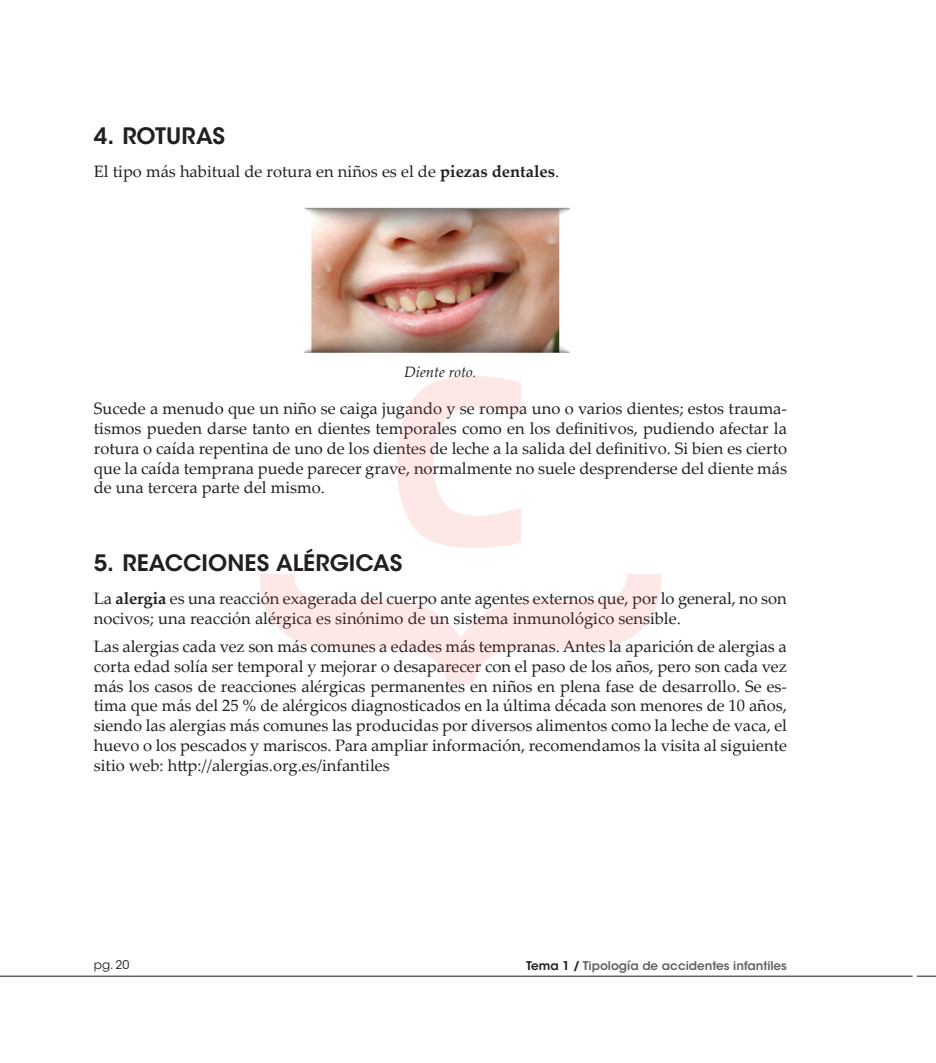
<style>
.page{position:relative;width:936px;height:1063px;background:#fff}
.page>*{position:absolute;margin:0;border:0;box-sizing:border-box;transform-origin:0 0}
._1{font:600 22.5px "ITC Avant Garde Std";color:#231f20}
.comun{font:16.5px/19.8px "Palatino Linotype";color:#231f20;text-align:justify}
.pie{font:italic 15px "Palatino Linotype";color:#231f20}
.t1{font:600 12px "ITC Avant Garde Std";color:#636366}
.t2{font:12px "ITC Avant Garde Std";color:#231f20}
.s1{font-weight:700}
.s2{color:#231f20}
</style>
<div class="page">
<svg style="left:916px;top:976px;width:19px;height:1px"></svg>
<hr style="left:0;top:976px;width:912px;height:1px;background:#636366">
<img style="left:304px;top:207px;width:266px;height:91px">
<img style="left:260px;top:298px;width:401px;height:387px">
<p class="_1" style="left:94px;top:122px;width:133px">4. ROTURAS</p>
<p class="comun" style="left:94px;top:161px;width:467px">El tipo más habitual de rotura en niños es el de <span class="s1">piezas dentales</span>.</p>
<p class="pie" style="left:404px;top:362px;width:74px">Diente roto.</p>
<p class="comun" style="left:94px;top:398px;width:694px">Sucede a menudo que un niño se caiga jugando y se rompa uno o varios dientes; estos trauma&shy;tismos pueden darse tanto en dientes temporales como en los definitivos, pudiendo afectar la rotura o caída repentina de uno de los dientes de leche a la salida del definitivo. Si bien es cierto que la caída temprana puede parecer grave, normalmente no suele desprenderse del diente más de una tercera parte del mismo.</p>
<p class="_1" style="left:94px;top:549px;width:310px">5. REACCIONES ALÉRGICAS</p>
<p class="comun" style="left:94px;top:588px;width:694px">La <span class="s1">alergia</span> es una reacción exagerada del cuerpo ante agentes externos que, por lo general, no son nocivos; una reacción alérgica es sinónimo de un sistema inmunológico sensible.</p>
<p class="comun" style="left:94px;top:636px;width:694px">Las alergias cada vez son más comunes a edades más tempranas. Antes la aparición de alergias a corta edad solía ser temporal y mejorar o desaparecer con el paso de los años, pero son cada vez más los casos de reacciones alérgicas permanentes en niños en plena fase de desarrollo. Se es&shy;tima que más del 25 % de alérgicos diagnosticados en la última década son menores de 10 años, siendo las alergias más comunes las producidas por diversos alimentos como la leche de vaca, el huevo o los pescados y mariscos. Para ampliar información, recomendamos la visita al siguiente sitio web: http://alergias.org.es/infantiles</p>
<p class="t2" style="left:94px;top:957px;width:37px">pg. 20</p>
<p class="t1" style="left:526px;top:958px;width:262px"><span class="s2">Tema 1 /</span> Tipología de accidentes infantiles</p>
</div>
